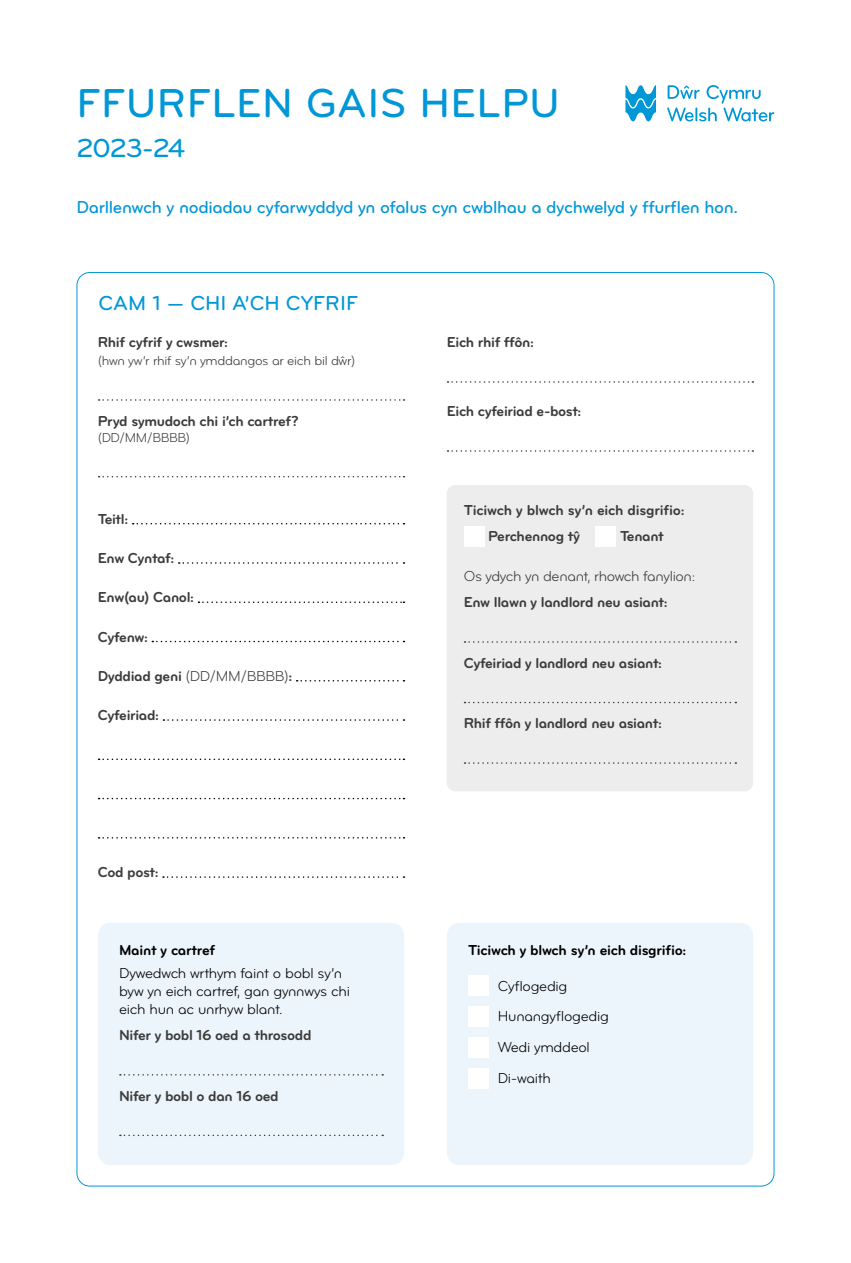
<style>
.page{position:relative;width:851px;height:1263px;background:#fff}
.page>*{position:absolute;margin:0;border:0;box-sizing:border-box;transform-origin:0 0}
.t1{font:42px "Bryant Pro Medium Alternate";letter-spacing:.01em;color:#0097d7}
.t2{font:27px "Bryant Pro Medium Alternate";letter-spacing:-.04em;color:#0097d7}
.t3{font:21px "Bryant Pro Medium Alternate";color:#0097d7}
.t4{font:18px "Bryant Pro Medium Alternate";letter-spacing:-.02em;color:#0097d7}
.t5{font:15px/26.7px "Bryant Pro Bold Alternate";letter-spacing:-.025em;color:#3c3c3b}
.t6{font:15px/30.9px "Bryant Pro Regular Alternate";letter-spacing:-.02em;color:#000}
.t7{font:15px "Bryant Pro Bold Alternate";letter-spacing:-.02em;color:#000}
.t8{font:15px "Bryant Pro Regular Alternate";letter-spacing:-.025em;color:#3c3c3b}
.t9{font:13.5px "Bryant Pro Regular Alternate";letter-spacing:-.025em;color:#3c3c3b}
.s1{font-family:"Bryant Pro Regular Alternate"}
</style>
<div class="page">
<svg style="left:99px;top:399px;width:305px;height:2px"></svg>
<svg style="left:99px;top:476px;width:305px;height:1px"></svg>
<svg style="left:133px;top:523px;width:271px;height:1px"></svg>
<svg style="left:179px;top:562px;width:225px;height:2px"></svg>
<svg style="left:198px;top:601px;width:206px;height:2px"></svg>
<svg style="left:152px;top:641px;width:252px;height:1px"></svg>
<svg style="left:296px;top:680px;width:108px;height:1px"></svg>
<svg style="left:163px;top:719px;width:241px;height:2px"></svg>
<svg style="left:99px;top:758px;width:305px;height:2px"></svg>
<svg style="left:99px;top:798px;width:305px;height:1px"></svg>
<svg style="left:99px;top:837px;width:305px;height:1px"></svg>
<svg style="left:163px;top:876px;width:241px;height:2px"></svg>
<svg style="left:625px;top:85px;width:31px;height:36px"></svg>
<svg style="left:667px;top:85px;width:107px;height:36px"></svg>
<div style="left:98px;top:923px;width:306px;height:242px;background:#edf5fc;border-radius:13px"></div>
<svg style="left:120px;top:1074px;width:263px;height:1px"></svg>
<svg style="left:120px;top:1134px;width:263px;height:2px"></svg>
<div style="left:446px;top:923px;width:307px;height:242px;background:#edf5fc;border-radius:13px"></div>
<div style="left:468px;top:975px;width:20px;height:21px;background:#fff"></div>
<div style="left:468px;top:1006px;width:20px;height:21px;background:#fff"></div>
<div style="left:468px;top:1037px;width:20px;height:21px;background:#fff"></div>
<div style="left:468px;top:1068px;width:20px;height:21px;background:#fff"></div>
<svg style="left:447px;top:381px;width:306px;height:2px"></svg>
<svg style="left:447px;top:450px;width:306px;height:2px"></svg>
<div style="left:446px;top:485px;width:307px;height:306px;background:#ededed;border-radius:9px"></div>
<svg style="left:464px;top:641px;width:272px;height:2px"></svg>
<svg style="left:464px;top:702px;width:272px;height:1px"></svg>
<svg style="left:464px;top:762px;width:272px;height:2px"></svg>
<div style="left:463px;top:526px;width:21px;height:21px;background:#fff"></div>
<div style="left:595px;top:526px;width:21px;height:21px;background:#fff"></div>
<h1 class="t1" style="left:77px;top:77px;width:485px">FFURFLEN GAIS HELPU</h1>
<h2 class="t2" style="left:77px;top:132px;width:110px">2023-24</h2>
<p class="t4" style="left:77px;top:196px;width:663px">Darllenwch y nodiadau cyfarwyddyd yn ofalus cyn cwblhau a dychwelyd y ffurflen hon.</p>
<h3 class="t3" style="left:99px;top:290px;width:261px">CAM 1 — CHI A’CH CYFRIF</h3>
<p class="t5" style="left:98px;top:329px;width:132px">Rhif cyfrif y cwsmer:</p>
<p class="t9" style="left:98px;top:353px;width:259px">(hwn yw’r rhif sy’n ymddangos ar eich bil dŵr)</p>
<p class="t5" style="left:98px;top:407px;width:202px">Pryd symudoch chi i’ch cartref?</p>
<p class="t9" style="left:98px;top:429px;width:94px">(DD/MM/BBBB)</p>
<p class="t5" style="left:98px;top:505px;width:32px">Teitl:</p>
<p class="t5" style="left:98px;top:545px;width:78px">Enw Cyntaf:</p>
<p class="t5" style="left:98px;top:584px;width:98px">Enw(au) Canol:</p>
<p class="t5" style="left:98px;top:623px;width:52px">Cyfenw:</p>
<p class="t5" style="left:98px;top:662px;width:196px">Dyddiad geni <span class="s1">(DD/MM/BBBB)</span>:</p>
<p class="t5" style="left:98px;top:702px;width:63px">Cyfeiriad:</p>
<p class="t5" style="left:98px;top:859px;width:62px">Cod post:</p>
<p class="t7" style="left:119px;top:941px;width:98px">Maint y cartref</p>
<p class="t6" style="left:119px;top:964px;width:232px;line-height:18px">Dywedwch wrthym faint o bobl sy’n byw yn eich cartref, gan gynnwys chi eich hun ac unrhyw blant.</p>
<p class="t5" style="left:119px;top:1022px;width:194px">Nifer y bobl 16 oed a throsodd</p>
<p class="t5" style="left:119px;top:1082px;width:161px">Nifer y bobl o dan 16 oed</p>
<p class="t5" style="left:446px;top:329px;width:89px">Eich rhif ffôn:</p>
<p class="t5" style="left:446px;top:398px;width:136px">Eich cyfeiriad e-bost:</p>
<p class="t5" style="left:488px;top:496px;width:198px;text-indent:-24px">Ticiwch y blwch sy’n eich disgrifio:<br>Perchennog tŷ</p>
<p class="t5" style="left:620px;top:523px;width:45px">Tenant</p>
<p class="t8" style="left:463px;top:567px;width:233px">Os ydych yn denant, rhowch fanylion:</p>
<p class="t5" style="left:463px;top:589px;width:205px">Enw llawn y landlord neu asiant:</p>
<p class="t5" style="left:463px;top:649px;width:200px">Cyfeiriad y landlord neu asiant:</p>
<p class="t5" style="left:463px;top:710px;width:199px">Rhif ffôn y landlord neu asiant:</p>
<p class="t7" style="left:468px;top:941px;width:220px">Ticiwch y blwch sy’n eich disgrifio:</p>
<p class="t6" style="left:497px;top:970px;width:113px">Cyflogedig<br>Hunangyflogedig<br>Wedi ymddeol<br>Di-waith</p>
</div>
